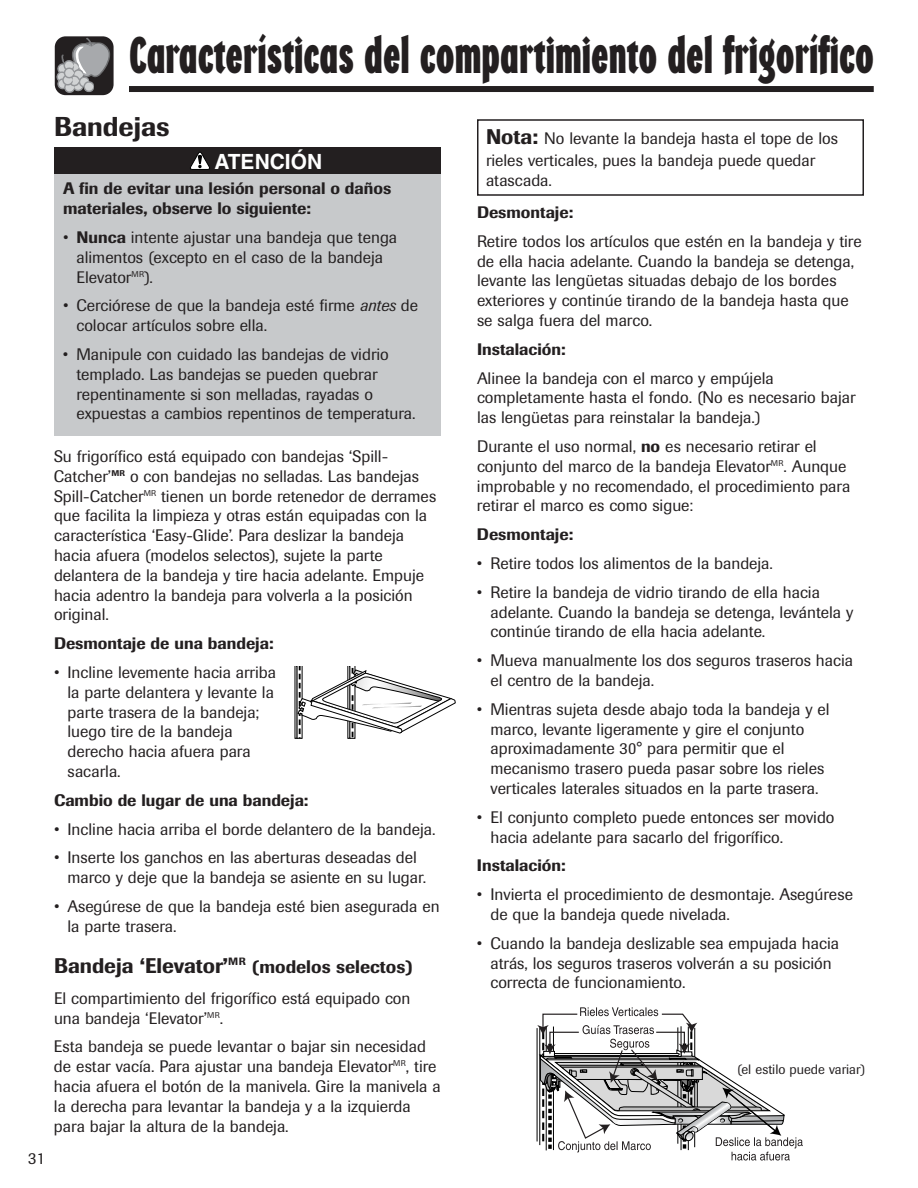
<style>
.page{position:relative;width:918px;height:1188px;background:#fff}
.page>*{position:absolute;margin:0;border:0;box-sizing:border-box;transform-origin:0 0}
.t1{font:54px "Regatta Condensed Plain";color:#231f20;scale:.9 1}
.t2{font:500 27px "Imago";color:#231f20}
.t3{font:500 21px "Imago";color:#231f20}
.t4{font:700 21px "Helvetica";color:#fff}
.t5{font:16.5px/19.8px "Imago";color:#231f20}
.t6{font:500 16.5px/19.8px "Imago";color:#231f20}
.t7{font:13.5px "Imago";color:#231f20}
.s1{font-weight:500;font-size:21px}
.s2{font-weight:500}
.s3{font-style:italic}
.s4{font-size:18px}
</style>
<div class="page">
<div style="left:55px;top:36px;width:59px;height:59px;background:#231f20;border-radius:11px"></div>
<svg style="left:56px;top:38px;width:58px;height:56px"></svg>
<div style="left:129px;top:86px;width:745px;height:6px;background:#231f20"></div>
<div style="left:54px;top:171px;width:387px;height:265px;background:#c7c9cb"></div>
<div style="left:54px;top:147px;width:387px;height:27px;background:#231f20"></div>
<svg style="left:190px;top:152px;width:20px;height:18px"></svg>
<div style="left:291px;top:667px;width:169px;height:72px;background:linear-gradient(to bottom,#fff,#fff)"></div>
<svg style="left:295px;top:667px;width:161px;height:72px"></svg>
<div style="left:477px;top:119px;width:387px;height:77px;border:2px solid #231f20"></div>
<svg style="left:537px;top:1007px;width:266px;height:154px"></svg>
<p class="t5" style="left:28px;top:1150px;width:18px">31</p>
<h1 class="t1" style="left:129px;top:33px;width:829px">Características del compartimiento del frigorífico</h1>
<h2 class="t2" style="left:54px;top:117px;width:117px">Bandejas</h2>
<p class="t5" style="left:486px;top:129px;width:354px;line-height:22px"><span class="s1">Nota:</span> No levante la bandeja hasta el tope de los rieles verticales, pues la bandeja puede quedar</p>
<p class="t5" style="left:486px;top:172px;width:67px">atascada.</p>
<p class="t4" style="left:215px;top:154px;width:109px">ATENCIÓN</p>
<p class="t6" style="left:63px;top:180px;width:330px">A fin de evitar una lesión personal o daños materiales, observe lo siguiente:</p>
<p class="t5" style="left:76px;top:229px;width:322px;text-indent:-13px">• <span class="s2">Nunca</span> intente ajustar una bandeja que tenga alimentos (excepto en el caso de la bandeja<br>Elevator<sup>MR</sup>).</p>
<p class="t5" style="left:76px;top:297px;width:343px;text-indent:-13px">• Cerciórese de que la bandeja esté firme <span class="s3">antes</span> de colocar artículos sobre ella.</p>
<p class="t5" style="left:76px;top:346px;width:341px;text-indent:-14px">• Manipule con cuidado las bandejas de vidrio templado. Las bandejas se pueden quebrar repentinamente si son melladas, rayadas o expuestas a cambios repentinos de temperatura.</p>
<p class="t6" style="left:477px;top:204px;width:98px">Desmontaje:</p>
<p class="t5" style="left:477px;top:233px;width:386px">Retire todos los artículos que estén en la bandeja y tire de ella hacia adelante. Cuando la bandeja se detenga, levante las lengüetas situadas debajo de los bordes exteriores y continúe tirando de la bandeja hasta que se salga fuera del marco.</p>
<p class="t6" style="left:477px;top:341px;width:90px">Instalación:</p>
<p class="t5" style="left:477px;top:370px;width:380px">Alinee la bandeja con el marco y empújela completamente hasta el fondo. (No es necesario bajar las lengüetas para reinstalar la bandeja.)</p>
<p class="t5" style="left:477px;top:438px;width:375px">Durante el uso normal, <span class="s2">no</span> es necesario retirar el conjunto del marco de la bandeja Elevator<sup>MR</sup>. Aunque improbable y no recomendado, el procedimiento para retirar el marco es como sigue:</p>
<p class="t6" style="left:477px;top:526px;width:98px">Desmontaje:</p>
<p class="t5" style="left:477px;top:555px;width:298px">• Retire todos los alimentos de la bandeja.</p>
<p class="t5" style="left:490px;top:584px;width:364px;text-indent:-14px">• Retire la bandeja de vidrio tirando de ella hacia adelante. Cuando la bandeja se detenga, levántela y continúe tirando de ella hacia adelante.</p>
<p class="t5" style="left:490px;top:652px;width:364px;text-indent:-14px">• Mueva manualmente los dos seguros traseros hacia el centro de la bandeja.</p>
<p class="t5" style="left:490px;top:701px;width:341px;text-indent:-14px">• Mientras sujeta desde abajo toda la bandeja y el marco, levante ligeramente y gire el conjunto aproximadamente 30° para permitir que el mecanismo trasero pueda pasar sobre los rieles verticales laterales situados en la parte trasera.</p>
<p class="t5" style="left:490px;top:809px;width:346px;text-indent:-14px">• El conjunto completo puede entonces ser movido hacia adelante para sacarlo del frigorífico.</p>
<p class="t6" style="left:477px;top:857px;width:90px">Instalación:</p>
<p class="t5" style="left:490px;top:886px;width:364px;text-indent:-14px">• Invierta el procedimiento de desmontaje. Asegúrese de que la bandeja quede nivelada.</p>
<p class="t5" style="left:490px;top:935px;width:350px;text-indent:-14px">• Cuando la bandeja deslizable sea empujada hacia atrás, los seguros traseros volverán a su posición correcta de funcionamiento.</p>
<p class="t5" style="left:54px;top:448px;width:384px">Su frigorífico está equipado con bandejas ‘Spill-Catcher’<sup>MR</sup> o con bandejas no selladas. Las bandejas Spill-Catcher<sup>MR</sup> tienen un borde retenedor de derrames que facilita la limpieza y otras están equipadas con la característica ‘Easy-Glide’. Para deslizar la bandeja hacia afuera (modelos selectos), sujete la parte delantera de la bandeja y tire hacia adelante. Empuje hacia adentro la bandeja para volverla a la posición original.</p>
<p class="t6" style="left:54px;top:635px;width:221px">Desmontaje de una bandeja:</p>
<p class="t5" style="left:68px;top:664px;width:210px;text-indent:-14px">• Incline levemente hacia arriba la parte delantera y levante la parte trasera de la bandeja; luego tire de la bandeja derecho hacia afuera para sacarla.</p>
<p class="t6" style="left:54px;top:792px;width:256px">Cambio de lugar de una bandeja:</p>
<p class="t5" style="left:54px;top:821px;width:383px">• Incline hacia arriba el borde delantero de la bandeja.</p>
<p class="t5" style="left:68px;top:849px;width:360px;text-indent:-14px">• Inserte los ganchos en las aberturas deseadas del marco y deje que la bandeja se asiente en su lugar.</p>
<p class="t5" style="left:68px;top:898px;width:374px;text-indent:-14px">• Asegúrese de que la bandeja esté bien asegurada en la parte trasera.</p>
<p class="t3" style="left:54px;top:958px;width:360px">Bandeja ‘Elevator’<sup>MR</sup> <span class="s4">(modelos selectos)</span></p>
<p class="t5" style="left:54px;top:990px;width:358px">El compartimiento del frigorífico está equipado con una bandeja ‘Elevator’<sup>MR</sup>.</p>
<p class="t5" style="left:54px;top:1038px;width:388px">Esta bandeja se puede levantar o bajar sin necesidad de estar vacía. Para ajustar una bandeja Elevator<sup>MR</sup>, tire hacia afuera el botón de la manivela. Gire la manivela a la derecha para levantar la bandeja y a la izquierda para bajar la altura de la bandeja.</p>
<p class="t7" style="left:737px;top:1064px;width:129px">(el estilo puede variar)</p>
</div>
